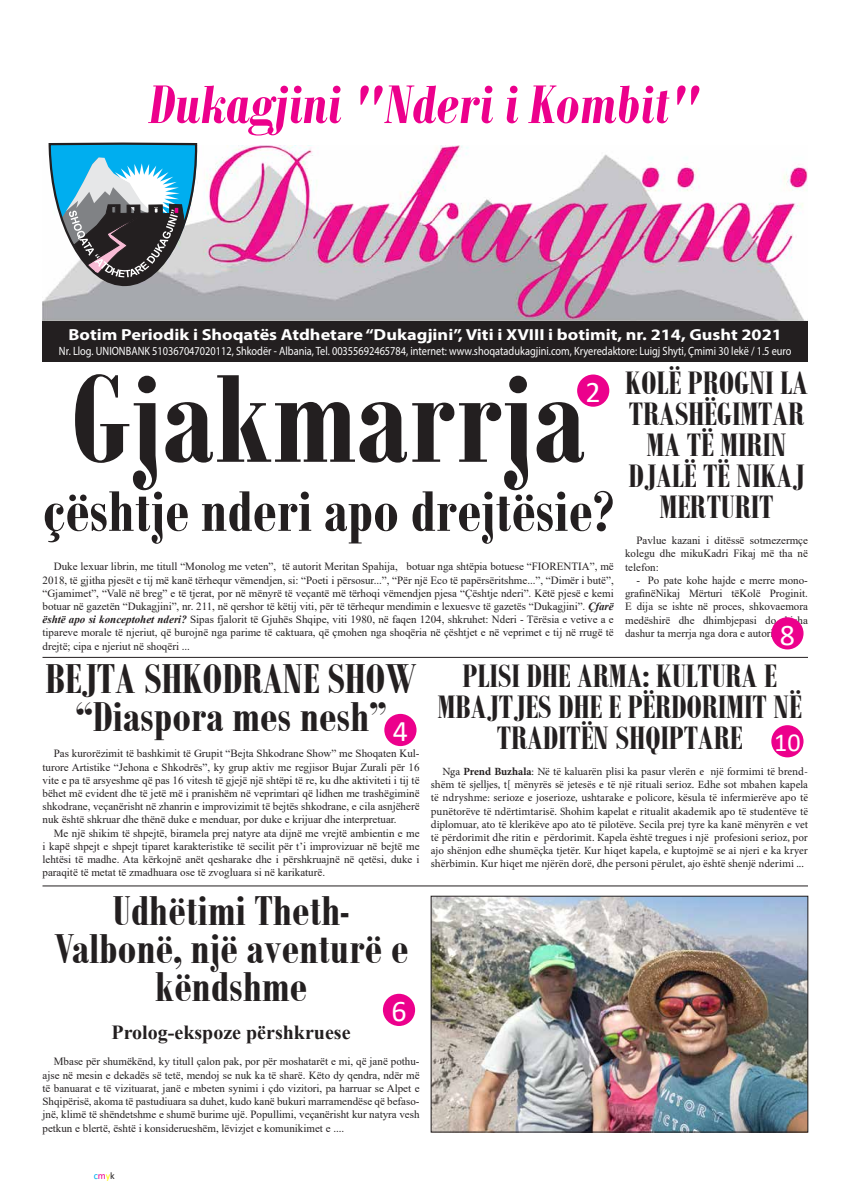
<style>
.page{position:relative;width:842px;height:1191px;background:#fff}
.page>*{position:absolute;margin:0;border:0;box-sizing:border-box;transform-origin:0 0}
.t1{font:700 136px "Bodoni MT Condensed";color:#231f20}
.t2{font:700 62px "Bodoni MT Condensed";color:#231f20}
.t3{font:italic 700 59px "Bodoni MT Condensed";color:#ec008c}
.t4{font:700 45px/38px "Bodoni MT Condensed";color:#231f20;text-align:center}
.t5{font:700 35px/31px "Bodoni MT Condensed";color:#231f20;text-align:center}
.t6{font:30px "Calibri";color:#fff}
.t7{font:26px "Calibri";color:#fff}
.t8{font:700 20px "Times New Roman";color:#231f20}
.t9{font:700 16px "Myriad Pro";color:#fff;scale:1.14 1}
.t10{font:12px "Myriad Pro";color:#fff;scale:.86 1}
.t11{font:11px/13.2px "Times New Roman";color:#231f20;text-align:justify}
.t12{font:11px/13.2px "Minion Pro";color:#231f20;text-align:justify}
.t13{font:10px "Calibri";color:#00aeef}
.s1{font-weight:700;font-style:italic}
.s2{font-weight:700}
.s3{color:#ec008c}
.s4{color:#fff200}
.s5{color:#231f20}
</style>
<div class="page">
<img style="left:42px;top:146px;width:766px;height:175px">
<div style="left:42px;top:321px;width:766px;height:41px;background:#231f20"></div>
<svg style="left:48px;top:142px;width:149px;height:145px"></svg>
<div style="left:577px;top:374px;width:32px;height:33px;background:#ec008c;border-radius:50%"></div>
<div style="left:771px;top:725px;width:32px;height:32px;background:#ec008c;border-radius:50%"></div>
<div style="left:383px;top:993px;width:32px;height:33px;background:#ec008c;border-radius:50%"></div>
<div style="left:384px;top:714px;width:32px;height:32px;background:#ec008c;border-radius:50%"></div>
<hr style="left:42px;top:657px;width:766px;height:1px;background:#231f20">
<hr style="left:42px;top:885px;width:766px;height:1px;background:#231f20">
<img style="left:433px;top:898px;width:373px;height:232px">
<div style="left:431px;top:896px;width:377px;height:236px;border:1px solid #231f20"></div>
<div style="left:771px;top:617px;width:32px;height:32px;background:#ec008c;border-radius:50%"></div>
<h3 class="t3" style="left:149px;top:69px;width:554px">Dukagjini "Nderi i Kombit"</h3>
<h3 class="t9" style="left:69px;top:324px;width:627px">Botim Periodik i Shoqatës Atdhetare “Dukagjini”, Viti i XVIII i botimit, nr. 214, Gusht 2021</h3>
<p class="t10" style="left:59px;top:343px;width:853px">Nr. Llog. UNIONBANK 510367047020112, Shkodër - Albania, Tel. 00355692465784, internet: www.shoqatadukagjini.com, Kryeredaktore: Luigj Shyti, Çmimi 30 lekë / 1.5 euro</p>
<h3 class="t5" style="left:625px;top:367px;width:184px">KOLË PROGNI LA<br>TRASHËGIMTAR<br>MA TË MIRIN<br>DJALË TË NIKAJ<br>MERTURIT</h3>
<p class="t11" style="left:625px;top:533px;width:184px;text-indent:11px">Pavlue kazani i ditëssë sotmezermçe kolegu dhe mikuKadri Fikaj më tha në telefon:</p>
<p class="t11" style="left:625px;top:573px;width:184px;text-indent:11px">- Po pate kohe hajde e merre mono&shy;grafinëNikaj Mërturi tëKolë Proginit.<br>E dija se ishte në proces, shkovaemora medëshirë dhe dhimbjepasi do kisha dashur ta merrja nga dora e autorit...</p>
<h1 class="t1" style="left:71px;top:337px;width:516px">Gjakmarrja</h1>
<h2 class="t2" style="left:42px;top:474px;width:573px">çështje nderi apo drejtësie?</h2>
<p class="t11" style="left:42px;top:560px;width:573px;text-indent:11px">Duke lexuar librin, me titull “Monolog me veten”, të autorit Meritan Spahija, botuar nga shtëpia botuese “FIORENTIA”, më 2018, të gjitha pjesët e tij më kanë tërhequr vëmendjen, si: “Poeti i përsosur...”, “Për një Eco të papërsëritshme...”, “Dimër i butë”, “Gjamimet”, “Valë në breg” e të tjerat, por në mënyrë të veçantë më tërhoqi vëmendjen pjesa “Çështje nderi”. Këtë pjesë e kemi botuar në gazetën “Dukagjini”, nr. 211, në qershor të këtij viti, për të tërhequr mendimin e lexuesve të gazetës “Dukagjini”. <span class="s1">Çfarë është apo si konceptohet nderi?</span> Sipas fjalorit të Gjuhës Shqipe, viti 1980, në faqen 1204, shkruhet: Nderi - Tërësia e vetive a e tipareve morale të njeriut, që burojnë nga parime të caktuara, që çmohen nga shoqëria në çështjet e në veprimet e tij në rrugë të drejtë; cipa e njeriut në shoqëri ...</p>
<h3 class="t4" style="left:45px;top:659px;width:373px">BEJTA SHKODRANE SHOW “Diaspora mes nesh”</h3>
<p class="t11" style="left:42px;top:747px;width:379px;text-indent:11px">Pas kurorëzimit të bashkimit të Grupit “Bejta Shkodrane Show” me Shoqaten Kul&shy;turore Artistike “Jehona e Shkodrës”, ky grup aktiv me regjisor Bujar Zurali për 16 vite e pa të arsyeshme që pas 16 vitesh të gjejë një shtëpi të re, ku dhe aktiviteti i tij të bëhet më evident dhe të jetë më i pranishëm në veprimtari që lidhen me trashëgiminë shkodrane, veçanërisht në zhanrin e improvizimit të bejtës shkodrane, e cila asnjëherë nuk është shkruar dhe thënë duke e menduar, por duke e krijuar dhe interpretuar.</p>
<p class="t11" style="left:42px;top:826px;width:379px;text-indent:11px">Me një shikim të shpejtë, biramela prej natyre ata dijnë me vrejtë ambientin e me i kapë shpejt e shpejt tiparet karakteristike të secilit për t’i improvizuar në bejtë me lehtësi të madhe. Ata kërkojnë anët qesharake dhe i përshkruajnë në qetësi, duke i paraqitë të metat të zmadhuara ose të zvogluara si në karikaturë.</p>
<h3 class="t4" style="left:54px;top:891px;width:356px">Udhëtimi Theth-<br>Valbonë, një aventurë e këndshme</h3>
<h3 class="t8" style="left:111px;top:1018px;width:241px">Prolog-ekspoze përshkruese</h3>
<p class="t11" style="left:42px;top:1054px;width:379px;text-indent:11px">Mbase për shumëkënd, ky titull çalon pak, por për moshatarët e mi, që janë pothu&shy;ajse në mesin e dekadës së tetë, mendoj se nuk ka të sharë. Këto dy qendra, ndër më të banuarat e të vizituarat, janë e mbeten synimi i çdo vizitori, pa harruar se Alpet e Shqipërisë, akoma të pastudiuara sa duhet, kudo kanë bukuri marramendëse që befaso&shy;jnë, klimë të shëndetshme e shumë burime ujë. Popullimi, veçanërisht kur natyra vesh petkun e blertë, është i konsiderueshëm, lëvizjet e komunikimet e ....</p>
<h3 class="t6" style="left:586px;top:371px;width:17px">2</h3>
<h3 class="t6" style="left:780px;top:614px;width:17px">8</h3>
<h3 class="t5" style="left:437px;top:659px;width:365px">PLISI DHE ARMA: KULTURA E<br>MBAJTJES DHE E PËRDORIMIT NË<br>TRADITËN SHQIPTARE</h3>
<p class="t12" style="left:431px;top:765px;width:379px;text-indent:11px">Nga <span class="s2">Prend Buzhala</span>: Në të kaluarën plisi ka pasur vlerën e një formimi të brend&shy;shëm të sjelljes, t[ mënyrës së jetesës e të një rituali serioz. Edhe sot mbahen kapela të ndryshme: serioze e joserioze, ushtarake e policore, kësula të infermierëve apo të punëtorëve të ndërtimtarisë. Shohim kapelat e ritualit akademik apo të studentëve të diplomuar, ato të klerikëve apo ato të pilotëve. Secila prej tyre ka kanë mënyrën e vet të përdorimit dhe ritin e përdorimit. Kapela është tregues i një profesioni serioz, por ajo shënjon edhe shumëçka tjetër. Kur hiqet kapela, e kuptojmë se ai njeri e ka kryer shërbimin. Kur hiqet me njërën dorë, dhe personi përulet, ajo është shenjë nderimi ...</p>
<h3 class="t6" style="left:393px;top:710px;width:17px">4</h3>
<h3 class="t7" style="left:774px;top:724px;width:28px">10</h3>
<h3 class="t6" style="left:391px;top:990px;width:17px">6</h3>
<p class="t13" style="left:94px;top:1168px;width:23px">c<span class="s3">m</span><span class="s4">y</span><span class="s5">k</span></p>
</div>
